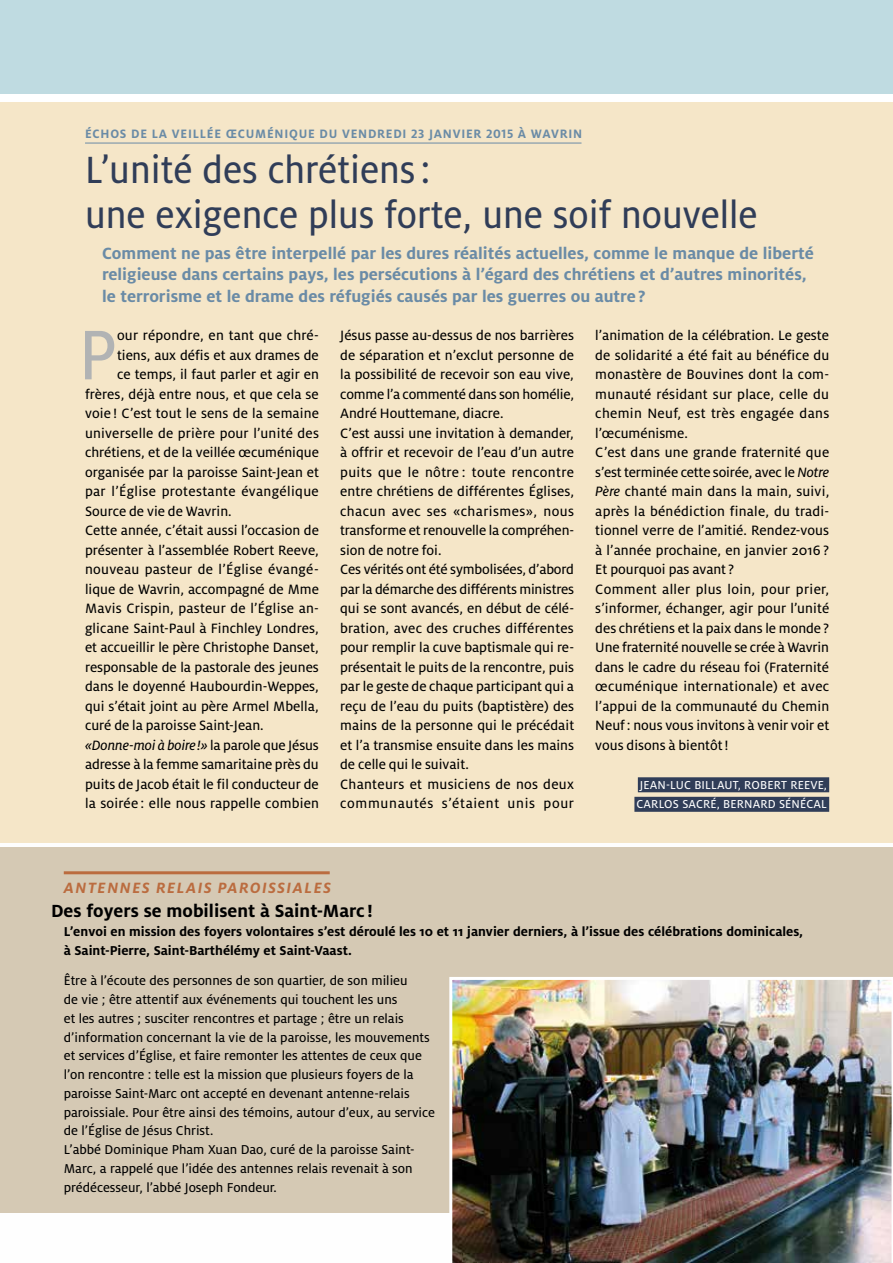
<style>
.page{position:relative;width:893px;height:1263px;background:#fff}
.page>*{position:absolute;margin:0;border:0;box-sizing:border-box;transform-origin:0 0}
.t1{font:77.7px "Milo OT Text";color:#b1b3b4;scale:.95 1}
.t2{font:42px/45px "Milo OT Text";color:#303d58;scale:.94 1}
.t3{font:700 19.5px "Milo OT";color:#000}
.t4{font:700 18px/21.8px "Milo OT";color:#6a8ba6}
.t5{font:italic 700 16.5px "Milo OT";letter-spacing:.09em;color:#bb6c3f}
.t6{font:15px/19.5px "Milo OT Text";color:#000}
.t7{font:15px "Milo OT Text Ita";letter-spacing:-.01em;color:#000}
.t8{font:15px "Milo OT Text";letter-spacing:.025em;color:#000}
.t9{font:15px "Milo OT Text";letter-spacing:.02em;color:#000}
.t10{font:14.25px/18.8px "Milo OT Text";color:#000}
.t11{font:700 14.25px/18.8px "Milo OT";color:#000}
.t12{font:700 13.5px "Milo OT";letter-spacing:.06em;color:#6a8ba6}
.t13{font:12.75px/19.5px "Milo OT Text";letter-spacing:.01em;color:#fff}
.s1{font-family:"Milo OT Text"}
.s2{font-family:"Milo OT Text Ita"}
</style>
<div class="page">
<div style="left:0;top:0;width:893px;height:94px;background:#bfdbe1"></div>
<div style="left:0;top:847px;width:893px;height:366px;background:#d5c9b4"></div>
<div style="left:0;top:103px;width:893px;height:740px;background:#f5e6c8"></div>
<div style="left:638px;top:777px;width:191px;height:15px;background:#303d58"></div>
<div style="left:634px;top:797px;width:195px;height:15px;background:#303d58"></div>
<hr style="left:64px;top:871px;width:266px;height:3px;background:#bb6c3f">
<hr style="left:85px;top:143px;width:496px;height:1px;background:#6a8ba6">
<img style="left:449px;top:977px;width:444px;height:286px">
<p class="t12" style="left:85px;top:126px;width:499px">ÉCHOS DE LA VEILLÉE ŒCUMÉNIQUE DU VENDREDI 23 JANVIER 2015 À WAVRIN</p>
<h2 class="t2" style="left:85px;top:148px;width:717px">L’unité des chrétiens:<br>une exigence plus forte, une soif nouvelle</h2>
<p class="t4" style="left:102px;top:242px;width:713px">Comment ne pas être interpellé par les dures réalités actuelles, comme le manque de liberté religieuse dans certains pays, les persécutions à l’égard des chrétiens et d’autres minorités, le terrorisme et le drame des réfugiés causés par les guerres ou autre?</p>
<h1 class="t1" style="left:79px;top:312px;width:42px">P</h1>
<p class="t6" style="left:117px;top:326px;width:203px">our répondre, en tant que chré-</p>
<p class="t6" style="left:117px;top:345px;width:203px">tiens, aux défis et aux drames de</p>
<p class="t6" style="left:117px;top:365px;width:204px">ce temps, il faut parler et agir en</p>
<p class="t6" style="left:85px;top:384px;width:235px">frères, déjà entre nous, et que cela se</p>
<p class="t6" style="left:85px;top:404px;width:235px">voie ! C’est tout le sens de la semaine</p>
<p class="t6" style="left:85px;top:423px;width:235px">universelle de prière pour l’unité des</p>
<p class="t6" style="left:85px;top:443px;width:235px">chrétiens, et de la veillée œcuménique</p>
<p class="t6" style="left:85px;top:462px;width:236px">organisée par la paroisse Saint-Jean et</p>
<p class="t8" style="left:85px;top:483px;width:235px">par l’Église protestante évangélique</p>
<p class="t6" style="left:85px;top:501px;width:148px">Source de vie de Wavrin.</p>
<p class="t6" style="left:85px;top:521px;width:235px">Cette année, c’était aussi l’occasion de</p>
<p class="t6" style="left:85px;top:540px;width:235px">présenter à l’assemblée Robert Reeve,</p>
<p class="t9" style="left:85px;top:561px;width:235px">nouveau pasteur de l’Église évangé-</p>
<p class="t6" style="left:85px;top:579px;width:235px">lique de Wavrin, accompagné de Mme</p>
<p class="t6" style="left:85px;top:599px;width:235px">Mavis Crispin, pasteur de l’Église an-</p>
<p class="t6" style="left:85px;top:618px;width:235px">glicane Saint-Paul à Finchley Londres,</p>
<p class="t6" style="left:85px;top:638px;width:235px">et accueillir le père Christophe Danset,</p>
<p class="t6" style="left:85px;top:657px;width:235px">responsable de la pastorale des jeunes</p>
<p class="t6" style="left:85px;top:677px;width:235px">dans le doyenné Haubourdin-Weppes,</p>
<p class="t6" style="left:85px;top:696px;width:235px">qui s’était joint au père Armel Mbella,</p>
<p class="t6" style="left:85px;top:716px;width:180px">curé de la paroisse Saint-Jean.</p>
<p class="t7" style="left:85px;top:737px;width:235px">«Donne-moi à boire !» <span class="s1">la parole que Jésus</span></p>
<p class="t6" style="left:85px;top:755px;width:235px;text-align:justify">adresse à la femme samaritaine près du puits de Jacob était le fil conducteur de la soirée : elle nous rappelle combien</p>
<p class="t6" style="left:340px;top:326px;width:236px">Jésus passe au-dessus de nos barrières de séparation et n’exclut personne de la possibilité de recevoir son eau vive, comme l’a commenté dans son homélie, André Houttemane, diacre.<br>C’est aussi une invitation à demander, à offrir et recevoir de l’eau d’un autre puits que le nôtre : toute rencontre entre chrétiens de différentes Églises, chacun avec ses «charismes», nous transforme et renouvelle la compréhen&shy;sion de notre foi.<br>Ces vérités ont été symbolisées, d’abord par la démarche des différents ministres qui se sont avancés, en début de célé&shy;bration, avec des cruches différentes pour remplir la cuve baptismale qui re&shy;présentait le puits de la rencontre, puis par le geste de chaque participant qui a reçu de l’eau du puits (baptistère) des mains de la personne qui le précédait et l’a transmise ensuite dans les mains de celle qui le suivait.<br>Chanteurs et musiciens de nos deux communautés s’étaient unis pour</p>
<p class="t6" style="left:595px;top:326px;width:236px">l’animation de la célébration. Le geste de solidarité a été fait au bénéfice du monastère de Bouvines dont la com&shy;munauté résidant sur place, celle du chemin Neuf, est très engagée dans l’œcuménisme.<br>C’est dans une grande fraternité que s’est terminée cette soirée, avec le <span class="s2">Notre Père</span> chanté main dans la main, suivi, après la bénédiction finale, du tradi&shy;tionnel verre de l’amitié. Rendez-vous à l’année prochaine, en janvier 2016 ?<br>Et pourquoi pas avant ?<br>Comment aller plus loin, pour prier, s’informer, échanger, agir pour l’unité des chrétiens et la paix dans le monde ?<br>Une fraternité nouvelle se crée à Wavrin dans le cadre du réseau foi (Fraternité œcuménique internationale) et avec l’appui de la communauté du Chemin Neuf: nous vous invitons à venir voir et vous disons à bientôt!</p>
<p class="t13" style="left:637px;top:775px;width:192px">JEAN-LUC BILLAUT, ROBERT REEVE,<br>CARLOS SACRÉ, BERNARD SÉNÉCAL</p>
<p class="t5" style="left:64px;top:878px;width:269px">ANTENNES RELAIS PAROISSIALES</p>
<h3 class="t3" style="left:51px;top:900px;width:323px">Des foyers se mobilisent à Saint-Marc !</h3>
<p class="t11" style="left:64px;top:922px;width:741px">L’envoi en mission des foyers volontaires s’est déroulé les 10 et 11 janvier derniers, à l’issue des célébrations dominicales, à Saint-Pierre, Saint-Barthélémy et Saint-Vaast.</p>
<p class="t10" style="left:64px;top:971px;width:373px">Être à l’écoute des personnes de son quartier, de son milieu<br>de vie ; être attentif aux événements qui touchent les uns<br>et les autres ; susciter rencontres et partage ; être un relais d’information concernant la vie de la paroisse, les mouvements et services d’Église, et faire remonter les attentes de ceux que l’on rencontre : telle est la mission que plusieurs foyers de la paroisse Saint-Marc ont accepté en devenant antenne-relais paroissiale. Pour être ainsi des témoins, autour d’eux, au service de l’Église de Jésus Christ.<br>L’abbé Dominique Pham Xuan Dao, curé de la paroisse Saint-Marc, a rappelé que l’idée des antennes relais revenait à son prédécesseur, l’abbé Joseph Fondeur.</p>
</div>
